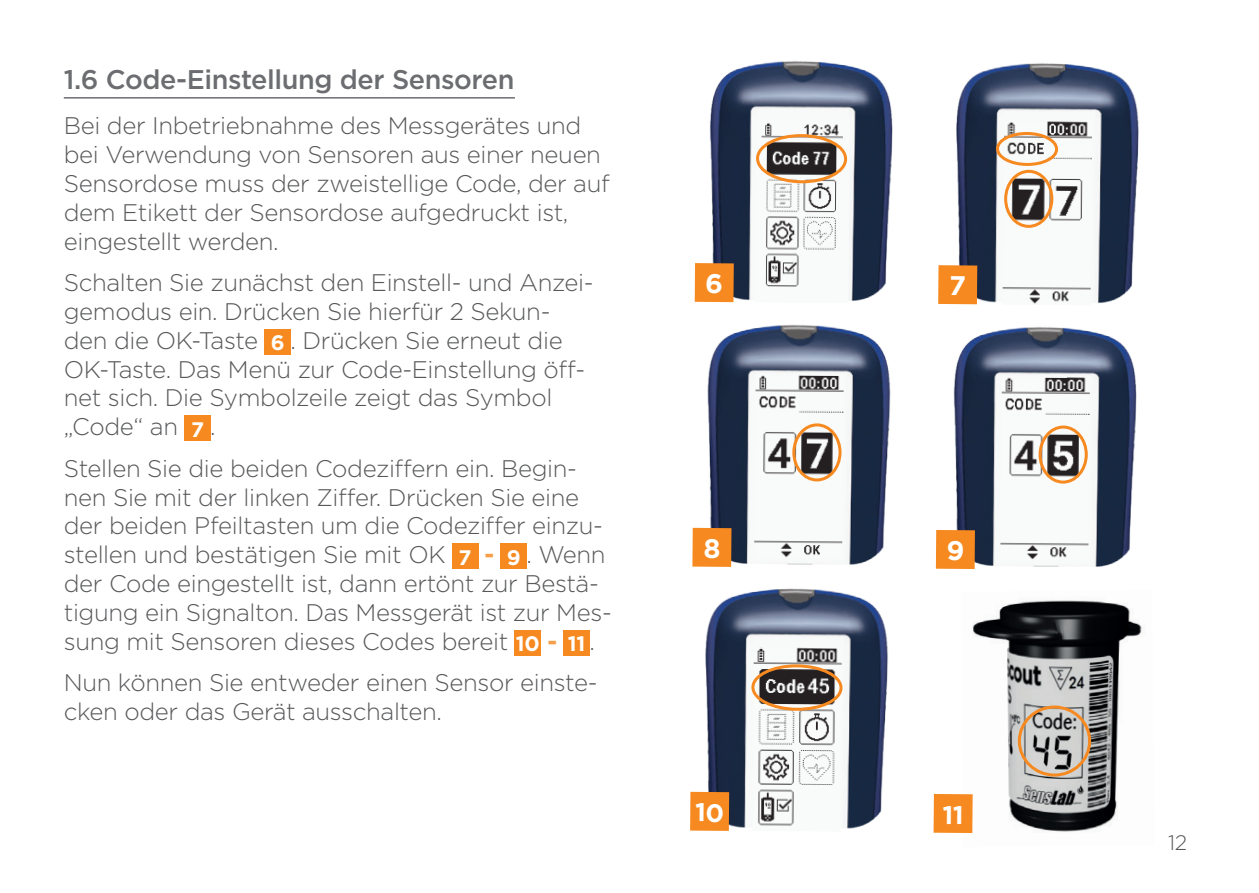
<style>
.page{position:relative;width:1259px;height:893px;background:#fff}
.page>*{position:absolute;margin:0;border:0;box-sizing:border-box;transform-origin:0 0}
.t1{font:500 27px "Gotham";letter-spacing:-.015em;color:#6c6d70}
.t2{font:700 27px "Gotham";color:#fff}
.t3{font:300 24px/28.8px "Gotham";letter-spacing:-.015em;color:#57585a}
.t4{font:300 21px "Gotham";color:#57585a}
.s1{font-weight:700;font-size:21px;color:#fff}
.s2{font-weight:700;color:#f89e49}
</style>
<div class="page">
<hr style="left:64px;top:97px;width:451px;height:2px;background:#6c6d70">
<div style="left:265px;top:329px;width:26px;height:26px;background:#f6891f"></div>
<div style="left:184px;top:415px;width:26px;height:26px;background:#f6891f"></div>
<div style="left:452px;top:543px;width:26px;height:26px;background:#f6891f"></div>
<div style="left:501px;top:543px;width:26px;height:26px;background:#f6891f"></div>
<div style="left:515px;top:630px;width:26px;height:26px;background:#f6891f"></div>
<div style="left:564px;top:630px;width:26px;height:26px;background:#f6891f"></div>
<img style="left:972px;top:600px;width:170px;height:233px">
<div style="left:1017px;top:705px;width:74px;height:72px;border:3px solid #f6891f;border-radius:50%"></div>
<img style="left:710px;top:61px;width:183px;height:242px">
<img style="left:951px;top:63px;width:188px;height:242px">
<img style="left:702px;top:324px;width:189px;height:243px">
<svg style="left:754px;top:119px;width:96px;height:184px"></svg>
<img style="left:760px;top:122px;width:83px;height:170px">
<img style="left:754px;top:375px;width:89px;height:184px">
<img style="left:953px;top:327px;width:184px;height:240px">
<img style="left:1002px;top:121px;width:90px;height:184px">
<img style="left:1000px;top:377px;width:90px;height:184px">
<img style="left:699px;top:588px;width:189px;height:241px">
<img style="left:752px;top:647px;width:90px;height:182px">
<div style="left:756px;top:134px;width:91px;height:49px;border:3px solid #f6891f;border-radius:50%"></div>
<div style="left:996px;top:132px;width:62px;height:34px;border:3px solid #f6891f;border-radius:50%"></div>
<div style="left:1004px;top:170px;width:49px;height:58px;border:3px solid #f6891f;border-radius:50%"></div>
<div style="left:792px;top:423px;width:49px;height:59px;border:3px solid #f6891f;border-radius:50%"></div>
<div style="left:1038px;top:425px;width:50px;height:59px;border:3px solid #f6891f;border-radius:50%"></div>
<div style="left:751px;top:664px;width:91px;height:47px;border:3px solid #f6891f;border-radius:50%"></div>
<div style="left:695px;top:263px;width:39px;height:39px;background:#f6891f"></div>
<div style="left:692px;top:528px;width:39px;height:39px;background:#f6891f"></div>
<div style="left:690px;top:792px;width:39px;height:39px;background:#f6891f"></div>
<div style="left:933px;top:794px;width:39px;height:39px;background:#f6891f"></div>
<div style="left:936px;top:530px;width:39px;height:39px;background:#f6891f"></div>
<div style="left:938px;top:265px;width:39px;height:39px;background:#f6891f"></div>
<p class="t1" style="left:64px;top:61px;width:452px">1.6 Code-Einstellung der Sensoren</p>
<p class="t3" style="left:64px;top:111px;width:547px">Bei der Inbetriebnahme des Messgerätes und bei Verwendung von Sensoren aus einer neuen Sensordose muss der zweistellige Code, der auf dem Etikett der Sensordose aufgedruckt ist, eingestellt werden.</p>
<p class="t3" style="left:64px;top:268px;width:531px">Schalten Sie zunächst den Einstell- und Anzei&shy;gemodus ein. Drücken Sie hierfür 2 Sekun&shy;den die OK-Taste <span class="s1">6</span> . Drücken Sie erneut die OK-Taste. Das Menü zur Code-Einstellung öff&shy;net sich. Die Symbolzeile zeigt das Symbol „Code“ an <span class="s1">7</span> .</p>
<p class="t3" style="left:64px;top:453px;width:549px">Stellen Sie die beiden Codeziffern ein. Begin&shy;nen Sie mit der linken Ziffer. Drücken Sie eine der beiden Pfeiltasten um die Codeziffer einzu&shy;stellen und bestätigen Sie mit OK <span class="s1">7</span> <span class="s2">-</span> <span class="s1">9</span> . Wenn der Code eingestellt ist, dann ertönt zur Bestä&shy;tigung ein Signalton. Das Messgerät ist zur Mes&shy;sung mit Sensoren dieses Codes bereit <span class="s1">10</span> <span class="s2">-</span> <span class="s1">11</span> .</p>
<p class="t3" style="left:64px;top:668px;width:535px">Nun können Sie entweder einen Sensor einste&shy;cken oder das Gerät ausschalten.</p>
<p class="t2" style="left:705px;top:266px;width:20px">6</p>
<p class="t2" style="left:949px;top:268px;width:19px">7</p>
<p class="t2" style="left:703px;top:531px;width:19px">8</p>
<p class="t2" style="left:946px;top:533px;width:20px">9</p>
<p class="t4" style="left:1168px;top:830px;width:21px">12</p>
</div>
